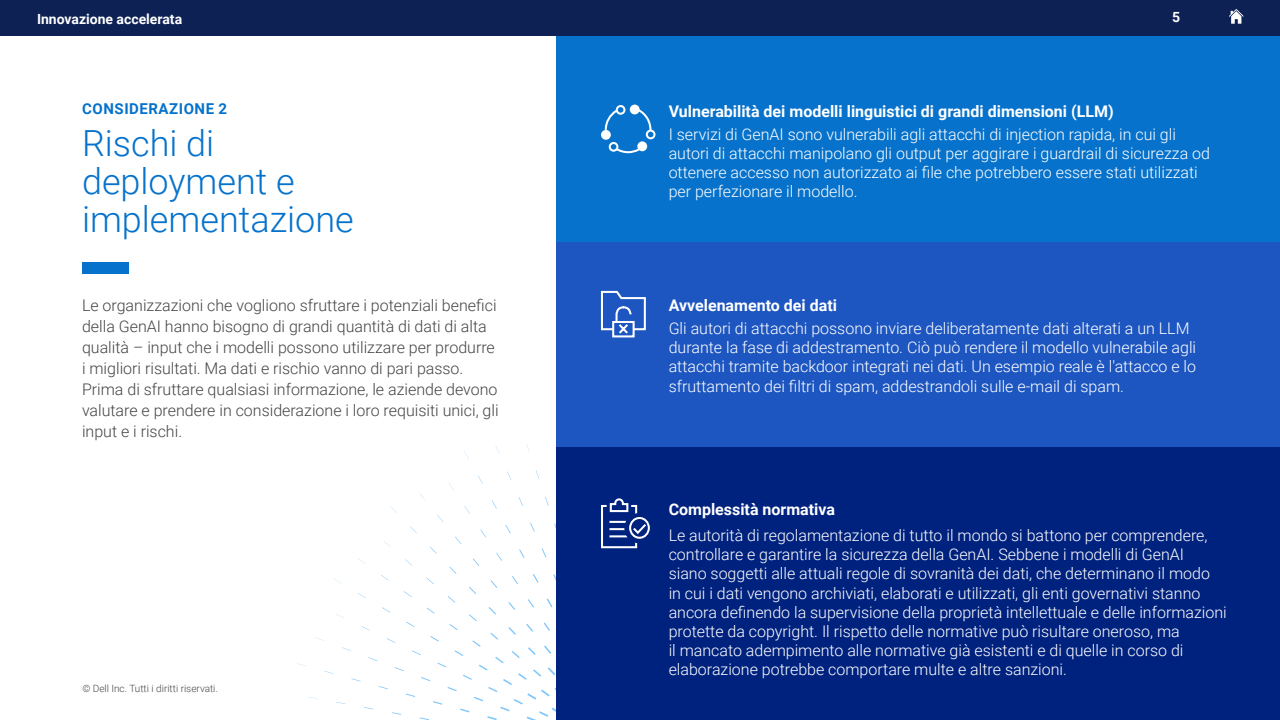
<style>
.page{position:relative;width:1280px;height:720px;background:#fff}
.page>*{position:absolute;margin:0;border:0;box-sizing:border-box;transform-origin:0 0}
.t1{font:300 36px/38px "Roboto";color:#0672cb}
.t2{font:300 16px/19.2px "Roboto";color:#fff}
.t3{font:300 16px/21px "Roboto";color:#444}
.t4{font:700 16px "Roboto";color:#fff}
.t5{font:700 15px "Roboto";letter-spacing:.035em;color:#0672cb}
.t6{font:700 14px "Roboto";color:#fff}
.t7{font:300 10px "Roboto";color:#444}
</style>
<div class="page">
<div style="left:0;top:0;width:1280px;height:36px;background:#0d2155"></div>
<svg style="left:1229px;top:9px;width:15px;height:15px"></svg>
<svg style="left:297px;top:470px;width:259px;height:250px"></svg>
<div style="left:556px;top:36px;width:724px;height:206px;background:#0672cb"></div>
<div style="left:556px;top:242px;width:724px;height:206px;background:#1d56c0"></div>
<div style="left:556px;top:447px;width:724px;height:273px;background:#00227f"></div>
<svg style="left:601px;top:498px;width:49px;height:51px"></svg>
<svg style="left:604px;top:107px;width:52px;height:47px"></svg>
<div style="left:630px;top:105px;width:10px;height:9px;background:#fff;border-radius:50%"></div>
<div style="left:601px;top:130px;width:10px;height:10px;background:#fff;border-radius:50%"></div>
<div style="left:637px;top:141px;width:10px;height:10px;background:#fff;border-radius:50%"></div>
<div style="left:616px;top:105px;width:9px;height:10px;border:2px solid #fff;border-radius:50%"></div>
<div style="left:82px;top:262px;width:46px;height:11px;background:#0672cb"></div>
<svg style="left:612px;top:336px;width:23px;height:1px"></svg>
<svg style="left:600px;top:290px;width:46px;height:46px"></svg>
<p class="t6" style="left:37px;top:9px;width:147px">Innovazione accelerata</p>
<p class="t6" style="left:1172px;top:7px;width:10px">5</p>
<p class="t5" style="left:82px;top:98px;width:146px">CONSIDERAZIONE 2</p>
<h1 class="t1" style="left:82px;top:123px;width:273px">Rischi di deployment e implementazione</h1>
<p class="t4" style="left:669px;top:100px;width:447px">Vulnerabilità dei modelli linguistici di grandi dimensioni (LLM)</p>
<p class="t2" style="left:669px;top:124px;width:543px">I servizi di GenAI sono vulnerabili agli attacchi di injection rapida, in cui gli autori di attacchi manipolano gli output per aggirare i guardrail di sicurezza od ottenere accesso non autorizzato ai file che potrebbero essere stati utilizzati per perfezionare il modello.</p>
<p class="t3" style="left:82px;top:295px;width:418px">Le organizzazioni che vogliono sfruttare i potenziali benefici della GenAI hanno bisogno di grandi quantità di dati di alta qualità – input che i modelli possono utilizzare per produrre i migliori risultati. Ma dati e rischio vanno di pari passo.<br>Prima di sfruttare qualsiasi informazione, le aziende devono valutare e prendere in considerazione i loro requisiti unici, gli input e i rischi.</p>
<p class="t4" style="left:669px;top:294px;width:170px">Avvelenamento dei dati</p>
<p class="t2" style="left:669px;top:318px;width:529px">Gli autori di attacchi possono inviare deliberatamente dati alterati a un LLM durante la fase di addestramento. Ciò può rendere il modello vulnerabile agli attacchi tramite backdoor integrati nei dati. Un esempio reale è l'attacco e lo sfruttamento dei filtri di spam, addestrandoli sulle e-mail di spam.</p>
<p class="t7" style="left:82px;top:681px;width:137px">© Dell Inc. Tutti i diritti riservati.</p>
<p class="t4" style="left:669px;top:498px;width:168px">Complessità normativa</p>
<p class="t2" style="left:669px;top:525px;width:560px">Le autorità di regolamentazione di tutto il mondo si battono per comprendere, controllare e garantire la sicurezza della GenAI. Sebbene i modelli di GenAI<br>siano soggetti alle attuali regole di sovranità dei dati, che determinano il modo<br>in cui i dati vengono archiviati, elaborati e utilizzati, gli enti governativi stanno ancora definendo la supervisione della proprietà intellettuale e delle informazioni protette da copyright. Il rispetto delle normative può risultare oneroso, ma<br>il mancato adempimento alle normative già esistenti e di quelle in corso di elaborazione potrebbe comportare multe e altre sanzioni.</p>
</div>
